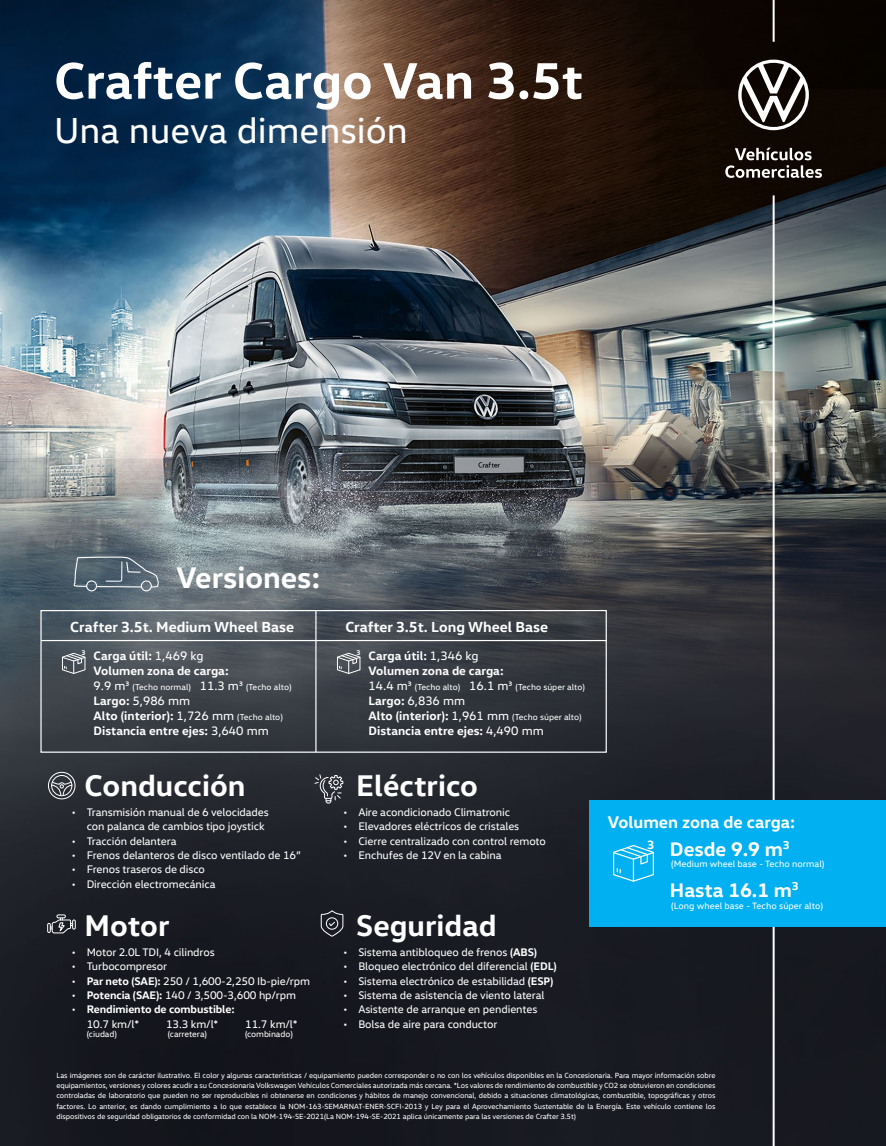
<style>
.page{position:relative;width:886px;height:1146px;background:#fff}
.page>*{position:absolute;margin:0;border:0;box-sizing:border-box;transform-origin:0 0}
.t1{font:700 52px "VW Head";color:#fff}
.t2{font:36.8px "VW Head";color:#fff}
.t3{font:700 30.4px "VW Head";color:#fff}
.t4{font:700 20px/41.6px "VW Head";color:#fff}
.t5{font:700 17.2px "VW Head";color:#fff}
.t6{font:700 14.8px "VW Head";color:#fff}
.t7{font:700 12.4px/14.9px "VW Head";color:#fff}
.t8{font:12.4px "VW Head";color:#fff}
.t9{font:700 12.24px "VW Head";color:#fff}
.t10{font:11.2px/14.4px "VW Head";letter-spacing:-.01em;color:#fff}
.t11{font:800 11.2px/14.4px "VW Head";color:#fff;text-align:justify}
.t12{font:9.32px "VW Head";color:#fff}
.t13{font:8.8px "VW Head";color:#fff}
.t14{font:7.6px/10.4px "VW Head";letter-spacing:-.01em;color:#fff;text-align:justify}
.t15{font:700 6.92px "VW Head";color:#fff}
.s1{font-weight:400}
.s2{font-size:12.4px}
.s3{font-weight:400;font-size:8.8px}
.s4{font-weight:700}
.s5{font-weight:700;font-size:12.4px}
</style>
<div class="page">
<img style="left:0;top:0;width:886px;height:1146px">
<svg style="left:320px;top:909px;width:24px;height:28px"></svg>
<div style="left:326px;top:918px;width:12px;height:12px;border:1px solid #fff;border-radius:50%"></div>
<div style="left:47px;top:923px;width:4px;height:10px;border:1px solid #fff"></div>
<svg style="left:50px;top:915px;width:26px;height:19px"></svg>
<svg style="left:314px;top:774px;width:30px;height:30px"></svg>
<div style="left:48px;top:772px;width:28px;height:27px;border:1px solid #fff;border-radius:50%"></div>
<div style="left:51px;top:775px;width:21px;height:21px;border:1px solid #fff;border-radius:50%"></div>
<svg style="left:51px;top:781px;width:21px;height:15px"></svg>
<hr style="left:41px;top:640px;width:565px;height:1px;background:#fff">
<hr style="left:315px;top:611px;width:1px;height:141px;background:#fff">
<svg style="left:61px;top:652px;width:25px;height:22px"></svg>
<svg style="left:336px;top:652px;width:25px;height:22px"></svg>
<div style="left:40px;top:610px;width:567px;height:143px;border:1px solid #fff"></div>
<svg style="left:74px;top:556px;width:85px;height:35px;background:#64737e"></svg>
<svg style="left:725px;top:60px;width:97px;height:118px"></svg>
<hr style="left:772px;top:0;width:2px;height:42px;background:#fff">
<hr style="left:772px;top:195px;width:2px;height:951px;background:#fff">
<div style="left:589px;top:800px;width:297px;height:127px;background:#00b0f0"></div>
<svg style="left:613px;top:845px;width:41px;height:37px"></svg>
<h1 class="t1" style="left:54px;top:47px;width:530px">Crafter Cargo Van 3.5t</h1>
<h2 class="t2" style="left:54px;top:108px;width:355px">Una nueva dimensión</h2>
<h3 class="t3" style="left:176px;top:558px;width:145px">Versiones:</h3>
<h3 class="t6" style="left:70px;top:617px;width:225px">Crafter 3.5t. Medium Wheel Base</h3>
<h3 class="t7" style="left:94px;top:648px;width:137px">Carga útil: <span class="s1">1,469 kg<br></span>Volumen zona de carga:</h3>
<p class="t13" style="left:94px;top:682px;width:199px"><span class="s2">9.9 m3</span> (Techo normal) <span class="s2">11.3 m3</span> (Techo alto)</p>
<h3 class="t7" style="left:94px;top:693px;width:191px">Largo: <span class="s1">5,986 mm<br></span>Alto (interior): <span class="s1">1,726 mm</span> <span class="s3">(Techo alto)<br></span>Distancia entre ejes: <span class="s1">3,640 mm</span></h3>
<p class="t15" style="left:82px;top:648px;width:6px">3</p>
<h3 class="t11" style="left:72px;top:804px;width:5px">·</h3>
<h3 class="t11" style="left:72px;top:833px;width:5px">· · · ·</h3>
<h3 class="t3" style="left:85px;top:766px;width:162px">Conducción</h3>
<h3 class="t10" style="left:87px;top:804px;width:215px">Transmisión manual de 6 velocidades<br>con palanca de cambios tipo joystick<br>Tracción delantera<br>Frenos delanteros de disco ventilado de 16”<br>Frenos traseros de disco<br>Dirección electromecánica</h3>
<h3 class="t11" style="left:72px;top:944px;width:5px">· · · · ·</h3>
<h3 class="t3" style="left:85px;top:906px;width:86px">Motor</h3>
<h3 class="t10" style="left:87px;top:944px;width:225px">Motor 2.0L TDI, 4 cilindros<br>Turbocompresor<br><span class="s4">Par neto (SAE):</span> 250 / 1,600-2,250 Ib-pie/rpm<br><span class="s4">Potencia (SAE):</span> 140 / 3,500-3,600 hp/rpm<br><span class="s4">Rendimiento de combustible:</span></h3>
<h3 class="t10" style="left:87px;top:1016px;width:54px">10.7 km/l*</h3>
<h3 class="t10" style="left:166px;top:1016px;width:54px">13.3 km/l*</h3>
<h3 class="t10" style="left:245px;top:1016px;width:54px">11.7 km/l*</h3>
<p class="t13" style="left:87px;top:1029px;width:32px">(ciudad)</p>
<p class="t13" style="left:168px;top:1029px;width:41px">(carretera)</p>
<p class="t13" style="left:245px;top:1029px;width:49px">(combinado)</p>
<h3 class="t6" style="left:345px;top:617px;width:204px">Crafter 3.5t. Long Wheel Base</h3>
<h3 class="t7" style="left:368px;top:648px;width:137px">Carga útil: <span class="s1">1,346 kg<br></span>Volumen zona de carga:</h3>
<p class="t13" style="left:368px;top:682px;width:218px"><span class="s2">14.4 m3</span> (Techo alto) <span class="s2">16.1 m3</span> (Techo súper alto)</p>
<h3 class="t8" style="left:368px;top:693px;width:98px"><span class="s4">Largo:</span> 6,836 mm</h3>
<p class="t13" style="left:368px;top:711px;width:215px"><span class="s5">Alto (interior):</span> <span class="s2">1,961 mm</span> (Techo súper alto)</p>
<h3 class="t7" style="left:368px;top:722px;width:177px">Distancia entre ejes: <span class="s1">4,490 mm</span></h3>
<p class="t15" style="left:356px;top:648px;width:6px">3</p>
<h3 class="t11" style="left:344px;top:804px;width:5px">· · · ·</h3>
<h3 class="t3" style="left:356px;top:766px;width:123px">Eléctrico</h3>
<h3 class="t10" style="left:358px;top:804px;width:189px">Aire acondicionado Climatronic Elevadores eléctricos de cristales Cierre centralizado con control remoto Enchufes de 12V en la cabina</h3>
<h3 class="t11" style="left:344px;top:944px;width:5px">· · · · · ·</h3>
<h3 class="t3" style="left:356px;top:906px;width:142px">Seguridad</h3>
<h3 class="t10" style="left:358px;top:944px;width:200px">Sistema antibloqueo de frenos <span class="s4">(ABS)<br></span>Bloqueo electrónico del diferencial <span class="s4">(EDL)<br></span>Sistema electrónico de estabilidad <span class="s4">(ESP)<br></span>Sistema de asistencia de viento lateral Asistente de arranque en pendientes Bolsa de aire para conductor</h3>
<h3 class="t5" style="left:608px;top:811px;width:189px">Volumen zona de carga:</h3>
<h3 class="t9" style="left:647px;top:836px;width:9px">3</h3>
<p class="t12" style="left:671px;top:858px;width:155px">(Medium wheel base - Techo normal)</p>
<p class="t12" style="left:671px;top:900px;width:153px">(Long wheel base - Techo súper alto)</p>
<h3 class="t4" style="left:670px;top:827px;width:130px">Desde 9.9 m<sup>3<br></sup>Hasta 16.1 m<sup>3</sup></h3>
<p class="t14" style="left:56px;top:1070px;width:660px">Las imágenes son de carácter ilustrativo. El color y algunas características / equipamiento pueden corresponder o no con los vehículos disponibles en la Concesionaria. Para mayor información sobre equipamientos, versiones y colores acudir a su Concesionaria Volkswagen Vehículos Comerciales autorizada más cercana. *Los valores de rendimiento de combustible y CO2 se obtuvieron en condiciones controladas de laboratorio que pueden no ser reproducibles ni obtenerse en condiciones y hábitos de manejo convencional, debido a situaciones climatológicas, combustible, topográficas y otros factores. Lo anterior, es dando cumplimiento a lo que establece la NOM-163-SEMARNAT-ENER-SCFI-2013 y Ley para el Aprovechamiento Sustentable de la Energía. Este vehículo contiene los dispositivos de seguridad obligatorios de conformidad con la NOM-194-SE-2021(La NOM-194-SE-2021 aplica únicamente para las versiones de Crafter 3.5t)</p>
</div>
